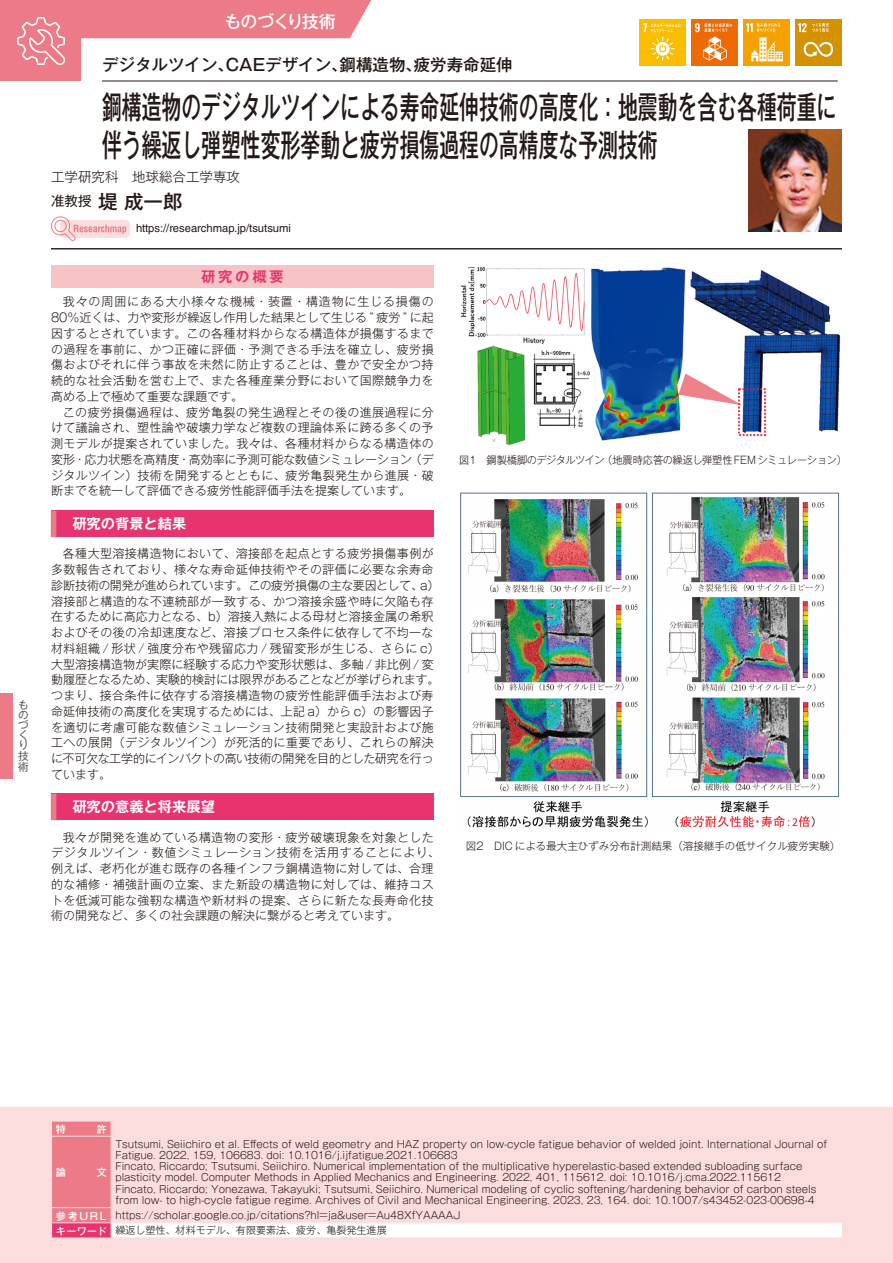
<style>
.page{position:relative;width:893px;height:1263px;background:#fff}
.page>*{position:absolute;margin:0;border:0;box-sizing:border-box;transform-origin:0 0}
.t1{font:500 31.5px/37.5px "Gothic MB101 Pr 6";color:#231916;scale:.63 1}
.t2{font:500 19.5px "Gothic MB101 Pr 6";color:#231916}
.t3{font:500 16.95px "Gothic MB101 Pr 6";letter-spacing:-.07em;color:#fff}
.t4{font:500 16.5px "Gothic MB101 Pr 6";color:#231916}
.t5{font:700 14.25px "Gothic MB101 Pr 6 De";color:#fff}
.t6{font:700 14.25px "Gothic MB101 Pr 6 De";letter-spacing:.2em;color:#e7346e}
.t7{font:300 13.5px "Gothic MB101 Pr 6";color:#231916}
.t8{font:300 12px/15.8px "Gothic MB101 Pr 6";letter-spacing:.03em;color:#231916;text-align:justify}
.t9{font:11.25px "Helvetica LT Std";color:#231916}
.t10{font:10.65px/10.4px "Gothic MB101 Pr 6";color:#595857}
.t11{font:300 10.5px "Gothic MB101 Pr 6";color:#231916}
.t12{font:300 10.05px/11.2px "Gothic MB101 Pr 6";color:#231916}
.t13{font:500 10.05px "Gothic MB101 Pr 6";color:#fff}
.s1{font-weight:400;font-size:13.5px}
.s2{font-size:26.55px;color:#ed7a87}
.s3{font-weight:500;color:#fff}
</style>
<div class="page">
<hr style="left:51px;top:248px;width:791px;height:1px;background:#231916">
<div style="left:51px;top:266px;width:383px;height:22px;background:#f7c3c4"></div>
<div style="left:51px;top:510px;width:383px;height:27px;background:#e7346e"></div>
<div style="left:51px;top:794px;width:383px;height:26px;background:#e7346e"></div>
<div style="left:0;top:1108px;width:893px;height:155px;background:#fbdddd"></div>
<div style="left:111px;top:1223px;width:731px;height:15px;background:#fff"></div>
<svg style="left:51px;top:1121px;width:61px;height:116px;background:#ed798a"></svg>
<hr style="left:111px;top:1237px;width:732px;height:1px;background:#fbdddd">
<div style="left:743px;top:19px;width:47px;height:47px;background:#f5a200"></div>
<svg style="left:751px;top:38px;width:32px;height:23px"></svg>
<svg style="left:746px;top:23px;width:34px;height:9px"></svg>
<div style="left:639px;top:19px;width:47px;height:47px;background:#fabd00"></div>
<svg style="left:643px;top:23px;width:38px;height:38px"></svg>
<div style="left:795px;top:19px;width:47px;height:47px;background:#d49200"></div>
<svg style="left:804px;top:42px;width:29px;height:15px"></svg>
<svg style="left:798px;top:23px;width:31px;height:9px"></svg>
<div style="left:691px;top:19px;width:47px;height:47px;background:#ed6a06"></div>
<svg style="left:695px;top:23px;width:37px;height:38px"></svg>
<div style="left:60px;top:220px;width:70px;height:18px;background:#fbdddd;border-radius:5px"></div>
<svg style="left:51px;top:216px;width:75px;height:25px"></svg>
<img style="left:748px;top:130px;width:94px;height:102px">
<img style="left:460px;top:267px;width:381px;height:178px">
<img style="left:460px;top:492px;width:379px;height:336px">
<div style="left:0;top:0;width:81px;height:81px;background:#ed7a87"></div>
<hr style="left:892px;top:0;width:1px;height:81px;background:#ed7a87">
<div style="left:81px;top:0;width:291px;height:38px;background:#ed7a87"></div>
<svg style="left:17px;top:17px;width:48px;height:48px"></svg>
<hr style="left:102px;top:81px;width:736px;height:1px;background:#231916">
<div style="left:0;top:693px;width:13px;height:85px;background:#ed7a87"></div>
<p class="t10" style="left:18px;top:699px;width:12px">ものづくり技術</p>
<h3 class="t3" style="left:224px;top:7px;width:113px">ものづくり技術</h3>
<h3 class="t4" style="left:102px;top:51px;width:412px">デジタルツイン、CAEデザイン、鋼構造物、疲労寿命延伸</h3>
<h1 class="t1" style="left:102px;top:87px;width:1167px">鋼構造物のデジタルツインによる寿命延伸技術の高度化：地震動を含む各種荷重に伴う繰返し弾塑性変形挙動と疲労損傷過程の高精度な予測技術</h1>
<p class="t7" style="left:51px;top:165px;width:190px">工学研究科　地球総合工学専攻</p>
<h2 class="t2" style="left:51px;top:185px;width:133px"><span class="s1">准教授</span> 堤 成一郎</h2>
<p class="t9" style="left:136px;top:222px;width:157px">https://researchmap.jp/tsutsumi</p>
<p class="t6" style="left:201px;top:265px;width:84px">研究の概要</p>
<p class="t8" style="left:51px;top:293px;width:384px;text-indent:12px">我々の周囲にある大小様々な機械・装置・構造物に生じる損傷の80％近くは、力や変形が繰返し作用した結果として生じる “ 疲労 ” に起因するとされています。この各種材料からなる構造体が損傷するまでの過程を事前に、かつ正確に評価・予測できる手法を確立し、疲労損傷およびそれに伴う事故を未然に防止することは、豊かで安全かつ持続的な社会活動を営む上で、また各種産業分野において国際競争力を高める上で極めて重要な課題です。</p>
<p class="t8" style="left:51px;top:403px;width:384px;text-indent:12px">この疲労損傷過程は、疲労亀裂の発生過程とその後の進展過程に分けて議論され、塑性論や破壊力学など複数の理論体系に跨る多くの予測モデルが提案されていました。我々は、各種材料からなる構造体の変形・応力状態を高精度・高効率に予測可能な数値シミュレーション（デジタルツイン）技術を開発するとともに、疲労亀裂発生から進展・破断までを統一して評価できる疲労性能評価手法を提案しています。</p>
<p class="t5" style="left:51px;top:512px;width:137px"><span class="s2">▍</span> 研究の背景と結果</p>
<p class="t8" style="left:51px;top:545px;width:390px;text-align:left;text-indent:12px">各種大型溶接構造物において、溶接部を起点とする疲労損傷事例が多数報告されており、様々な寿命延伸技術やその評価に必要な余寿命診断技術の開発が進められています。この疲労損傷の主な要因として、a）溶接部と構造的な不連続部が一致する、かつ溶接余盛や時に欠陥も存在するために高応力となる、b）溶接入熱による母材と溶接金属の希釈およびその後の冷却速度など、溶接プロセス条件に依存して不均一な材料組織 / 形状 / 強度分布や残留応力 / 残留変形が生じる、さらに c）大型溶接構造物が実際に経験する応力や変形状態は、多軸 / 非比例 / 変動履歴となるため、実験的検討には限界があることなどが挙げられます。つまり、接合条件に依存する溶接構造物の疲労性能評価手法および寿命延伸技術の高度化を実現するためには、上記 a）から c）の影響因子を適切に考慮可能な数値シミュレーション技術開発と実設計および施工への展開（デジタルツイン）が死活的に重要であり、これらの解決に不可欠な工学的にインパクトの高い技術の開発を目的とした研究を行っています。</p>
<p class="t5" style="left:51px;top:795px;width:165px"><span class="s2">▍</span> 研究の意義と将来展望</p>
<p class="t8" style="left:51px;top:828px;width:390px;text-align:left;text-indent:12px">我々が開発を進めている構造物の変形・疲労破壊現象を対象としたデジタルツイン・数値シミュレーション技術を活用することにより、例えば、老朽化が進む既存の各種インフラ鋼構造物に対しては、合理的な補修・補強計画の立案、また新設の構造物に対しては、維持コストを低減可能な強靭な構造や新材料の提案、さらに新たな長寿命化技術の開発など、多くの社会課題の解決に繋がると考えています。</p>
<p class="t11" style="left:459px;top:451px;width:389px">図1　鋼製橋脚のデジタルツイン（地震時応答の繰返し弾塑性FEMシミュレーション）</p>
<p class="t11" style="left:466px;top:837px;width:376px">図2　DIC による最大主ひずみ分布計測結果（溶接継手の低サイクル疲労実験）</p>
<p class="t13" style="left:56px;top:1121px;width:12px">特</p>
<p class="t13" style="left:97px;top:1121px;width:12px">許</p>
<p class="t13" style="left:56px;top:1164px;width:12px">論</p>
<p class="t13" style="left:97px;top:1164px;width:12px">文</p>
<p class="t12" style="left:115px;top:1137px;width:713px">Tsutsumi, Seiichiro et al. Effects of weld geometry and HAZ property on low-cycle fatigue behavior of welded joint. International Journal of Fatigue. 2022, 159, 106683. doi: 10.1016/j.ijfatigue.2021.106683<br>Fincato, Riccardo; Tsutsumi, Seiichiro. Numerical implementation of the multiplicative hyperelastic-based extended subloading surface plasticity model. Computer Methods in Applied Mechanics and Engineering. 2022, 401, 115612. doi: 10.1016/j.cma.2022.115612<br>Fincato, Riccardo; Yonezawa, Takayuki; Tsutsumi, Seiichiro. Numerical modeling of cyclic softening/hardening behavior of carbon steels from low- to high-cycle fatigue regime. Archives of Civil and Mechanical Engineering. 2023, 23, 164. doi: 10.1007/s43452-023-00698-4</p>
<p class="t12" style="left:56px;top:1207px;width:406px;line-height:15.1px"><span class="s3">参考 U R L</span> https://scholar.google.co.jp/citations?hl=ja&amp;user=Au48XfYAAAAJ<span class="s3">キーワード</span> 繰返し塑性、材料モデル、有限要素法、疲労、亀裂発生進展</p>
</div>
